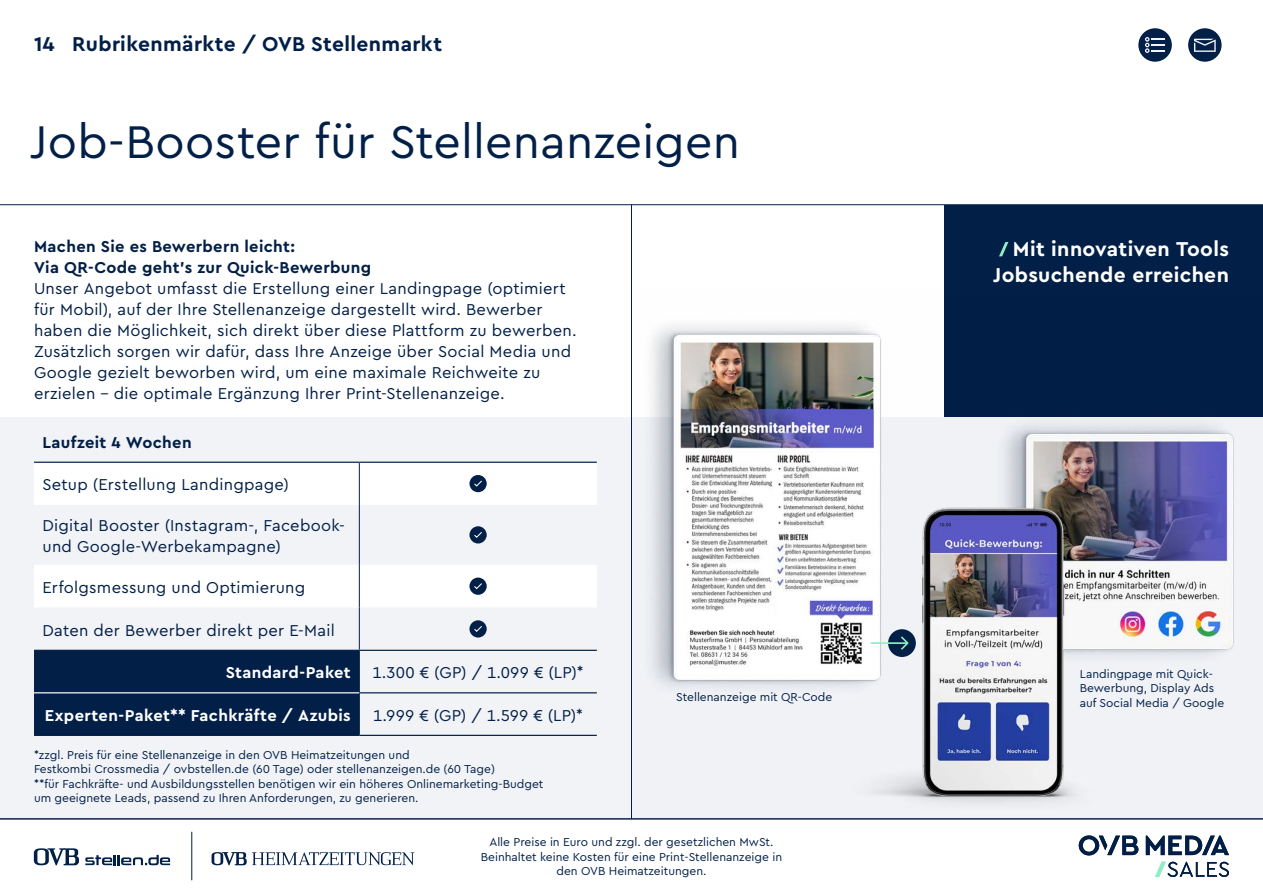
<style>
.page{position:relative;width:1263px;height:893px;background:#fff}
.page>*{position:absolute;margin:0;border:0;box-sizing:border-box;transform-origin:0 0}
.t1{font:48px "Cera Pro";letter-spacing:.005em;color:#021f47}
.t2{font:700 21px "Cera Pro";letter-spacing:.02em;color:#021f47}
.t3{font:700 21px/25.2px "Cera Pro";letter-spacing:.015em;color:#fff;text-align:right}
.t4{font:16.5px/21px "Cera Pro";letter-spacing:.015em;color:#021f47}
.t5{font:700 16.5px/21px "Cera Pro";letter-spacing:.02em;color:#021f47}
.t6{font:700 16.5px "Cera Pro";letter-spacing:.02em;color:#fff}
.t7{font:12px/14.4px "Cera Pro";color:#021f47}
</style>
<div class="page">
<div style="left:1188px;top:28px;width:33px;height:34px;background:#021f47;border-radius:50%"></div>
<svg style="left:1194px;top:39px;width:22px;height:13px"></svg>
<div style="left:1138px;top:28px;width:34px;height:34px;background:#021f47;border-radius:50%"></div>
<svg style="left:1145px;top:37px;width:19px;height:16px"></svg>
<div style="left:944px;top:205px;width:319px;height:284px;background:#021f47"></div>
<div style="left:0;top:417px;width:1263px;height:402px;background:#f1f3f7"></div>
<svg style="left:34px;top:463px;width:563px;height:145px;fill:#fff"></svg>
<div style="left:34px;top:651px;width:325px;height:84px;background:#021f47"></div>
<hr style="left:359px;top:463px;width:1px;height:42px;background:#021f47">
<hr style="left:359px;top:505px;width:1px;height:60px;background:#021f47">
<hr style="left:359px;top:565px;width:1px;height:43px;background:#021f47">
<hr style="left:359px;top:608px;width:1px;height:42px;background:#021f47">
<hr style="left:359px;top:651px;width:1px;height:42px;background:#021f47">
<hr style="left:359px;top:693px;width:1px;height:42px;background:#021f47">
<hr style="left:34px;top:650px;width:325px;height:1px;background:#021f47">
<hr style="left:359px;top:650px;width:238px;height:1px;background:#021f47">
<hr style="left:359px;top:692px;width:238px;height:1px;background:#021f47">
<hr style="left:34px;top:462px;width:325px;height:1px;background:#021f47">
<hr style="left:359px;top:462px;width:238px;height:1px;background:#021f47">
<hr style="left:34px;top:735px;width:325px;height:1px;background:#021f47">
<hr style="left:359px;top:735px;width:238px;height:1px;background:#021f47">
<hr style="left:34px;top:692px;width:325px;height:1px;background:#fff">
<div style="left:469px;top:475px;width:18px;height:17px;background:#021f47;border-radius:50%"></div>
<svg style="left:474px;top:480px;width:8px;height:7px"></svg>
<div style="left:469px;top:526px;width:18px;height:17px;background:#021f47;border-radius:50%"></div>
<svg style="left:474px;top:532px;width:8px;height:6px"></svg>
<div style="left:469px;top:578px;width:18px;height:17px;background:#021f47;border-radius:50%"></div>
<svg style="left:474px;top:583px;width:8px;height:7px"></svg>
<div style="left:469px;top:620px;width:18px;height:17px;background:#021f47;border-radius:50%"></div>
<svg style="left:474px;top:626px;width:8px;height:6px"></svg>
<img style="left:632px;top:325px;width:631px;height:494px">
<svg style="left:999px;top:242px;width:9px;height:14px"></svg>
<div style="left:888px;top:629px;width:28px;height:28px;background:#021f47;border-radius:50%"></div>
<svg style="left:871px;top:636px;width:37px;height:14px"></svg>
<svg style="left:212px;top:852px;width:202px;height:13px"></svg>
<hr style="left:192px;top:832px;width:1px;height:48px;background:#021f47">
<svg style="left:34px;top:848px;width:45px;height:17px"></svg>
<svg style="left:85px;top:855px;width:85px;height:10px"></svg>
<hr style="left:0;top:204px;width:1263px;height:1px;background:#021f47">
<hr style="left:631px;top:205px;width:1px;height:614px;background:#021f47">
<hr style="left:0;top:819px;width:1263px;height:1px;background:#021f47">
<svg style="left:1079px;top:835px;width:59px;height:20px"></svg>
<svg style="left:1146px;top:836px;width:83px;height:19px"></svg>
<svg style="left:1155px;top:862px;width:74px;height:15px"></svg>
<p class="t2" style="left:34px;top:30px;width:369px">OVB Stellenmarkt / Online Upgrade</p>
<p class="t2" style="left:72px;top:30px;width:371px">Rubrikenmärkte / OVB Stellenmarkt</p>
<p class="t2" style="left:34px;top:30px;width:22px">14</p>
<h1 class="t1" style="left:30px;top:110px;width:712px">Job-Booster für Stellenanzeigen</h1>
<p class="t5" style="left:34px;top:236px;width:339px">Machen Sie es Bewerbern leicht:<br>Via QR-Code geht's zur Quick-Bewerbung</p>
<p class="t4" style="left:34px;top:277px;width:544px">Unser Angebot umfasst die Erstellung einer Landingpage (optimiert für Mobil), auf der Ihre Stellenanzeige dargestellt wird. Bewerber haben die Möglichkeit, sich direkt über diese Plattform zu bewerben.<br>Zusätzlich sorgen wir dafür, dass Ihre Anzeige über Social Media und Google gezielt beworben wird, um eine maximale Reichweite zu erzielen – die optimale Ergänzung Ihrer Print-Stellenanzeige.</p>
<p class="t5" style="left:43px;top:431px;width:151px">Laufzeit 4 Wochen</p>
<p class="t4" style="left:43px;top:473px;width:248px">Setup (Erstellung Landingpage)</p>
<p class="t4" style="left:43px;top:514px;width:304px">Digital Booster (Instagram-, Facebook&shy;und Google-Werbekampagne)</p>
<p class="t4" style="left:43px;top:576px;width:264px">Erfolgsmessung und Optimierung</p>
<p class="t4" style="left:43px;top:619px;width:294px">Daten der Bewerber direkt per E-Mail</p>
<p class="t6" style="left:226px;top:662px;width:127px">Standard-Paket</p>
<p class="t4" style="left:373px;top:661px;width:212px">1.300 € (GP) / 1.099 € (LP)*</p>
<p class="t6" style="left:45px;top:704px;width:307px">Experten-Paket** Fachkräfte / Azubis</p>
<p class="t4" style="left:373px;top:704px;width:211px">1.999 € (GP) / 1.599 € (LP)*</p>
<p class="t7" style="left:34px;top:747px;width:511px">*zzgl. Preis für eine Stellenanzeige in den OVB Heimatzeitungen und<br>Festkombi Crossmedia / ovbstellen.de (60 Tage) oder stellenanzeigen.de (60 Tage)<br>**für Fachkräfte- und Ausbildungsstellen benötigen wir ein höheres Onlinemarketing-Budget um geeignete Leads, passend zu Ihren Anforderungen, zu generieren.</p>
<p class="t7" style="left:676px;top:689px;width:158px">Stellenanzeige mit QR-Code</p>
<p class="t7" style="left:481px;top:835px;width:303px;text-align:center">Alle Preise in Euro und zzgl. der gesetzlichen MwSt.<br>Beinhaltet keine Kosten für eine Print-Stellenanzeige in den OVB Heimatzeitungen.</p>
<p class="t3" style="left:993px;top:236px;width:237px">Mit innovativen Tools<br>Jobsuchende erreichen</p>
<p class="t7" style="left:1080px;top:666px;width:146px">Landingpage mit Quick-<br>Bewerbung, Display Ads auf Social Media / Google</p>
</div>
